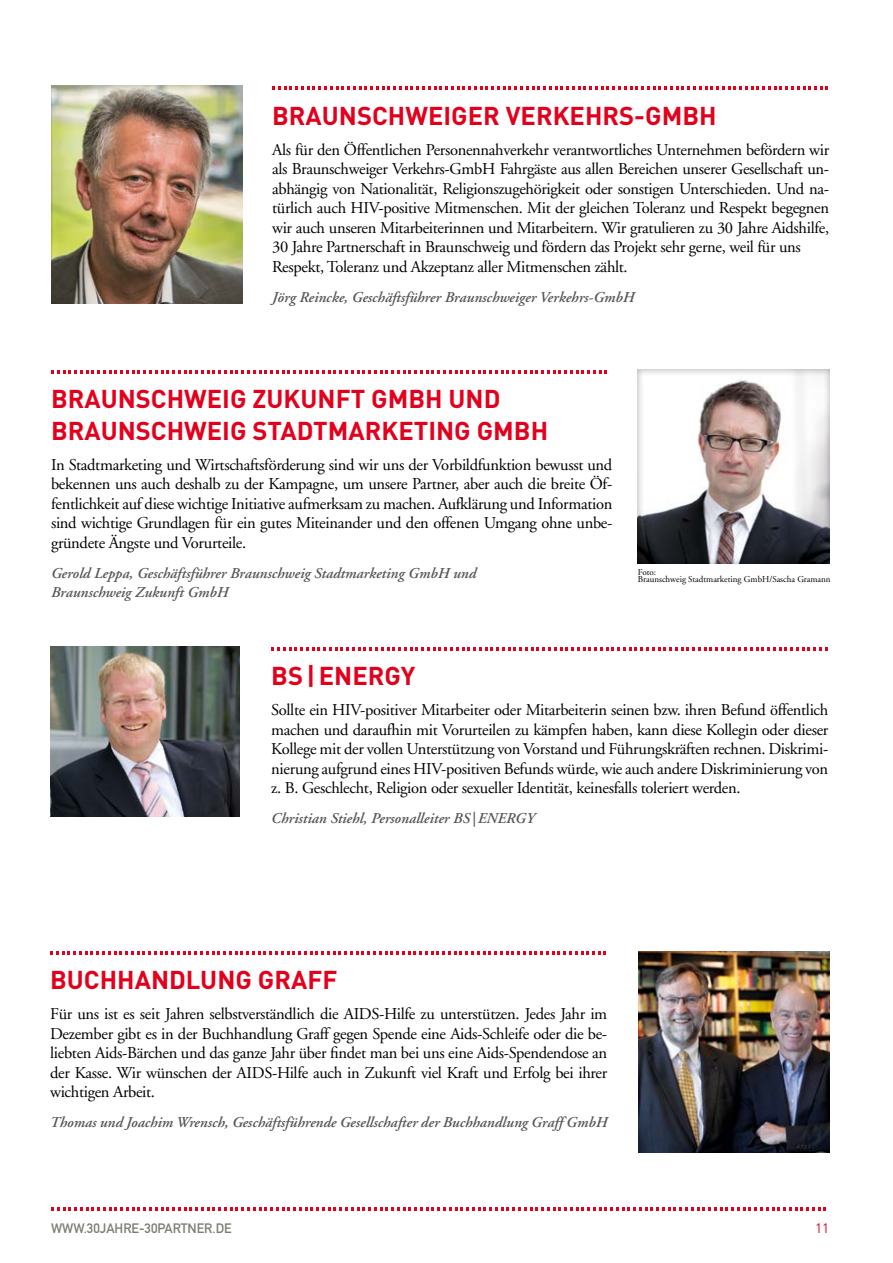
<style>
.page{position:relative;width:893px;height:1263px;background:#fff}
.page>*{position:absolute;margin:0;border:0;box-sizing:border-box;transform-origin:0 0}
.t1{font:700 25.5px/31.5px "DIN";color:#e3001c}
.t2{font:16.5px/19.5px "Adobe Garamond";letter-spacing:-.02em;color:#000;text-align:justify}
.t3{font:italic 600 15px/19.5px "Adobe Garamond";color:#565656}
.t4{font:13.5px "DIN Mittelschrift";color:#7d7c72}
.t5{font:13.5px "DIN";color:#e3001c}
.t6{font:9px/7.1px "Adobe Garamond";color:#000}
</style>
<div class="page">
<img style="left:50px;top:646px;width:189px;height:170px">
<svg style="left:271px;top:647px;width:556px;height:3px"></svg>
<svg style="left:272px;top:86px;width:556px;height:3px"></svg>
<svg style="left:51px;top:370px;width:556px;height:3px"></svg>
<svg style="left:51px;top:1208px;width:775px;height:3px"></svg>
<img style="left:51px;top:85px;width:191px;height:218px">
<div style="left:638px;top:368px;width:193px;height:197px;background:#000;opacity:.3"></div>
<svg style="left:50px;top:951px;width:556px;height:3px"></svg>
<img style="left:639px;top:951px;width:191px;height:202px">
<h1 class="t1" style="left:272px;top:98px;width:446px">BRAUNSCHWEIGER VERKEHRS-GMBH</h1>
<p class="t2" style="left:272px;top:140px;width:559px;text-align:left">Als für den Öffentlichen Personennahverkehr verantwortliches Unternehmen befördern wir als Braunschweiger Verkehrs-GmbH Fahrgäste aus allen Bereichen unserer Gesellschaft un&shy;abhängig von Nationalität, Religionszugehörigkeit oder sonstigen Unterschieden. Und na&shy;türlich auch HIV-positive Mitmenschen. Mit der gleichen Toleranz und Respekt begegnen wir auch unseren Mitarbeiterinnen und Mitarbeitern. Wir gratulieren zu 30 Jahre Aidshilfe, 30 Jahre Partnerschaft in Braunschweig und fördern das Projekt sehr gerne, weil für uns Respekt, Toleranz und Akzeptanz aller Mitmenschen zählt.</p>
<p class="t3" style="left:272px;top:287px;width:364px">Jörg Reincke, Geschäftsführer Braunschweiger Verkehrs-GmbH</p>
<h1 class="t1" style="left:51px;top:382px;width:499px">BRAUNSCHWEIG ZUKUNFT GMBH UND<br>BRAUNSCHWEIG STADTMARKETING GMBH</h1>
<p class="t2" style="left:51px;top:455px;width:563px">In Stadtmarketing und Wirtschaftsförderung sind wir uns der Vorbildfunktion bewusst und bekennen uns auch deshalb zu der Kampagne, um unsere Partner, aber auch die breite Öf&shy;fentlichkeit auf diese wichtige Initiative aufmerksam zu machen. Aufklärung und Information sind wichtige Grundlagen für ein gutes Miteinander und den offenen Umgang ohne unbe&shy;gründete Ängste und Vorurteile.</p>
<p class="t3" style="left:51px;top:564px;width:427px">Gerold Leppa, Geschäftsführer Braunschweig Stadtmarketing GmbH und<br>Braunschweig Zukunft GmbH</p>
<p class="t6" style="left:638px;top:569px;width:194px">Foto:<br>Braunschweig Stadtmarketing GmbH/Sascha Gramann</p>
<h1 class="t1" style="left:271px;top:659px;width:146px">BS | ENERGY</h1>
<p class="t2" style="left:271px;top:701px;width:559px">Sollte ein HIV-positiver Mitarbeiter oder Mitarbeiterin seinen bzw. ihren Befund öffentlich machen und daraufhin mit Vorurteilen zu kämpfen haben, kann diese Kollegin oder dieser Kollege mit der vollen Unterstützung von Vorstand und Führungskräften rechnen. Diskrimi&shy;nierung aufgrund eines HIV-positiven Befunds würde, wie auch andere Diskriminierung von z. B. Geschlecht, Religion oder sexueller Identität, keinesfalls toleriert werden.</p>
<p class="t3" style="left:271px;top:809px;width:265px">Christian Stiehl, Personalleiter BS|ENERGY</p>
<h1 class="t1" style="left:50px;top:963px;width:289px">BUCHHANDLUNG GRAFF</h1>
<p class="t2" style="left:50px;top:1005px;width:559px">Für uns ist es seit Jahren selbstverständlich die AIDS-Hilfe zu unterstützen. Jedes Jahr im Dezember gibt es in der Buchhandlung Graff gegen Spende eine Aids-Schleife oder die be&shy;liebten Aids-Bärchen und das ganze Jahr über findet man bei uns eine Aids-Spendendose an der Kasse. Wir wünschen der AIDS-Hilfe auch in Zukunft viel Kraft und Erfolg bei ihrer wichtigen Arbeit.</p>
<p class="t3" style="left:50px;top:1113px;width:559px">Thomas und Joachim Wrensch, Geschäftsführende Gesellschafter der Buchhandlung Graff GmbH</p>
<p class="t4" style="left:51px;top:1220px;width:182px">WWW.30JAHRE-30PARTNER.DE</p>
<p class="t5" style="left:815px;top:1220px;width:16px">11</p>
</div>
